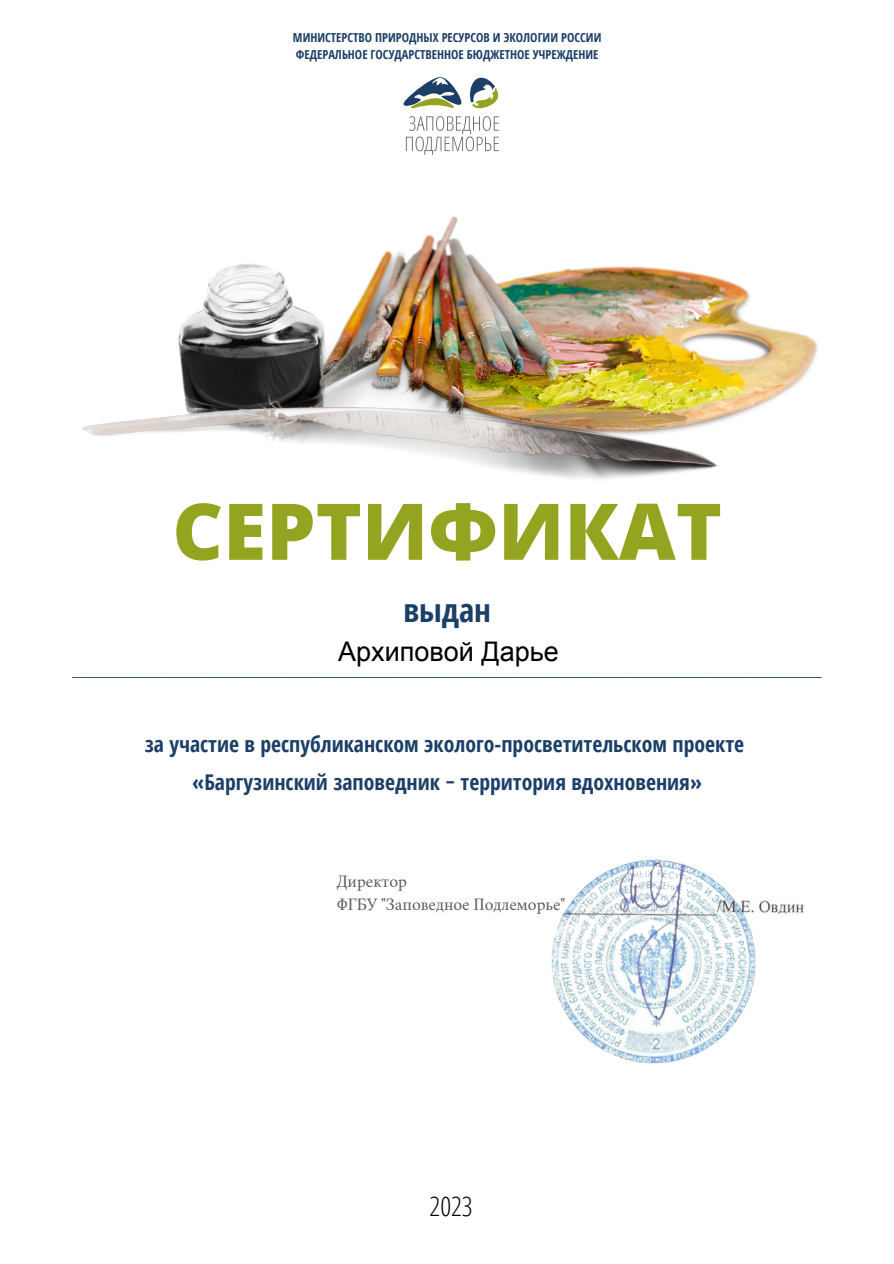
<style>
.page{position:relative;width:894px;height:1264px;background:#fff}
.page>*{position:absolute;margin:0;border:0;box-sizing:border-box;transform-origin:0 0}
.t1{font:800 78.3px "Open Sans";color:#95a420}
.t2{font:700 32.55px "Open Sans Condensed";color:#1b3f67}
.t3{font:27px "Arial";color:#000}
.t4{font:300 27px "Open Sans Condensed";color:#000}
.t5{font:700 21.75px/38.2px "Open Sans Condensed";color:#1b3f67;text-align:center}
.t6{font:300 21.75px "Open Sans Condensed";color:#1b3f67}
.t7{font:17.25px/23.7px "Crimson";color:#5b5b5b}
.t8{font:700 12.3px/17.2px "Open Sans Condensed";color:#1b3f67}
</style>
<div class="page">
<img style="left:551px;top:859px;width:253px;height:205px">
<svg style="left:470px;top:77px;width:29px;height:32px"></svg>
<svg style="left:403px;top:77px;width:59px;height:32px"></svg>
<svg style="left:406px;top:116px;width:93px;height:39px"></svg>
<img style="left:82px;top:264px;width:636px;height:216px">
<img style="left:291px;top:216px;width:527px;height:222px">
<p class="t8" style="left:293px;top:29px;width:310px">МИНИСТЕРСТВО ПРИРОДНЫХ РЕСУРСОВ И ЭКОЛОГИИ РОССИИ<br>ФЕДЕРАЛЬНОЕ ГОСУДАРСТВЕННОЕ БЮДЖЕТНОЕ УЧРЕЖДЕНИЕ</p>
<h1 class="t1" style="left:172px;top:476px;width:551px">СЕРТИФИКАТ</h1>
<h2 class="t2" style="left:403px;top:587px;width:89px">выдан</h2>
<p class="t3" style="left:338px;top:636px;width:222px">Архиповой Дарье</p>
<p class="t6" style="left:73px;top:652px;width:750px">____________________________________________________________________________________</p>
<p class="t5" style="left:145px;top:724px;width:600px">за участие в республиканском эколого-просветительском проекте «Баргузинский заповедник − территория вдохновения»</p>
<p class="t7" style="left:336px;top:871px;width:230px">Директор<br>ФГБУ "Заповедное Подлеморье"</p>
<p class="t4" style="left:429px;top:1187px;width:45px">2023</p>
</div>
